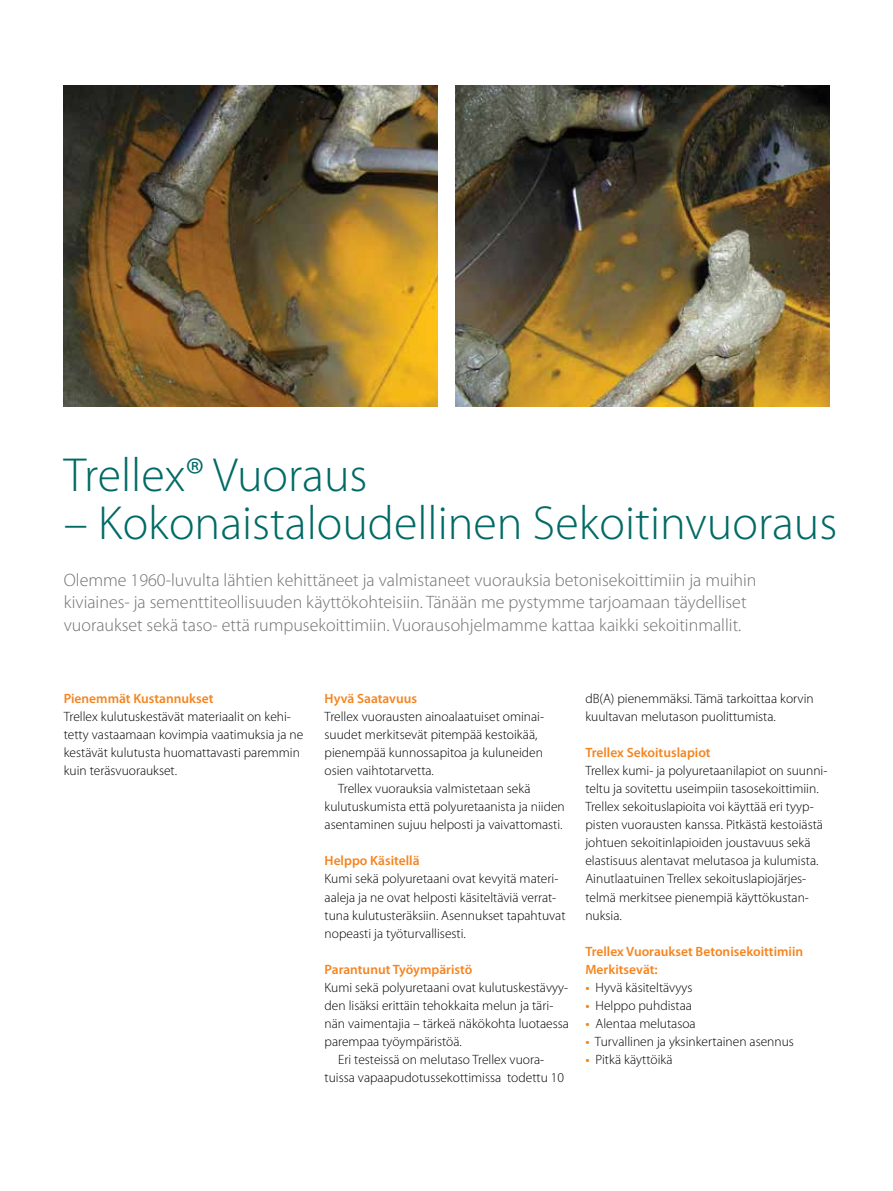
<style>
.page{position:relative;width:893px;height:1191px;background:#fff}
.page>*{position:absolute;margin:0;border:0;box-sizing:border-box;transform-origin:0 0}
.t1{font:300 48px "Myriad Pro";color:#006a65}
.t2{font:300 18px/22.5px "Myriad Pro";color:#717073}
.t3{font:300 13.5px/18px "Myriad Pro";color:#000}
.t4{font:600 13.5px/18px "Myriad Pro";color:#f5841f}
.s1{font-weight:600;color:#f5841f}
</style>
<div class="page">
<img style="left:455px;top:85px;width:374px;height:321px">
<img style="left:64px;top:85px;width:374px;height:321px">
<h1 class="t1" style="left:64px;top:449px;width:305px">Trellex® Vuoraus</h1>
<h1 class="t1" style="left:64px;top:497px;width:775px">– Kokonaistaloudellinen Sekoitinvuoraus</h1>
<p class="t2" style="left:64px;top:568px;width:694px">Olemme 1960-luvulta lähtien kehittäneet ja valmistaneet vuorauksia betonisekoittimiin ja muihin kiviaines- ja sementtiteollisuuden käyttökohteisiin. Tänään me pystymme tarjoamaan täydelliset vuoraukset sekä taso- että rumpusekoittimiin. Vuorausohjelmamme kattaa kaikki sekoitinmallit.</p>
<p class="t4" style="left:64px;top:690px;width:151px">Pienemmät Kustannukset</p>
<p class="t3" style="left:64px;top:708px;width:241px">Trellex kulutuskestävät materiaalit on kehi&shy;tetty vastaamaan kovimpia vaatimuksia ja ne kestävät kulutusta huomattavasti paremmin kuin teräsvuoraukset.</p>
<p class="t4" style="left:325px;top:690px;width:94px">Hyvä Saatavuus</p>
<p class="t3" style="left:325px;top:708px;width:221px">Trellex vuorausten ainoalaatuiset ominai&shy;suudet merkitsevät pitempää kestoikää, pienempää kunnossapitoa ja kuluneiden osien vaihtotarvetta.</p>
<p class="t3" style="left:325px;top:780px;width:242px;text-indent:14px">Trellex vuorauksia valmistetaan sekä kulutuskumista että polyuretaanista ja niiden asentaminen sujuu helposti ja vaivattomasti.</p>
<p class="t4" style="left:325px;top:852px;width:97px">Helppo Käsitellä</p>
<p class="t3" style="left:325px;top:870px;width:243px">Kumi sekä polyuretaani ovat kevyitä materi&shy;aaleja ja ne ovat helposti käsiteltäviä verrat&shy;tuna kulutusteräksiin. Asennukset tapahtuvat nopeasti ja työturvallisesti.</p>
<p class="t4" style="left:325px;top:960px;width:149px">Parantunut Työympäristö</p>
<p class="t3" style="left:325px;top:978px;width:245px">Kumi sekä polyuretaani ovat kulutuskestävyy-</p>
<p class="t3" style="left:325px;top:996px;width:230px">den lisäksi erittäin tehokkaita melun ja täri-</p>
<p class="t3" style="left:325px;top:1014px;width:246px">nän vaimentajia – tärkeä näkökohta luotaessa</p>
<p class="t3" style="left:325px;top:1032px;width:139px">parempaa työympäristöä.</p>
<p class="t3" style="left:338px;top:1050px;width:208px">Eri testeissä on melutaso Trellex vuora-</p>
<p class="t3" style="left:325px;top:1068px;width:241px">tuissa vapaapudotussekottimissa todettu 10</p>
<p class="t3" style="left:585px;top:690px;width:230px">dB(A) pienemmäksi. Tämä tarkoittaa korvin kuultavan melutason puolittumista.</p>
<p class="t4" style="left:585px;top:744px;width:127px">Trellex Sekoituslapiot</p>
<p class="t3" style="left:585px;top:762px;width:244px">Trellex kumi- ja polyuretaanilapiot on suunni&shy;teltu ja sovitettu useimpiin tasosekoittimiin.<br>Trellex sekoituslapioita voi käyttää eri tyyp&shy;pisten vuorausten kanssa. Pitkästä kestoiästä johtuen sekoitinlapioiden joustavuus sekä elastisuus alentavat melutasoa ja kulumista.<br>Ainutlaatuinen Trellex sekoituslapiojärjes&shy;telmä merkitsee pienempiä käyttökustan&shy;nuksia.</p>
<p class="t4" style="left:585px;top:942px;width:219px">Trellex Vuoraukset Betonisekoittimiin<br>Merkitsevät:</p>
<p class="t3" style="left:585px;top:978px;width:109px"><span class="s1">•</span> Hyvä käsiteltävyys</p>
<p class="t3" style="left:585px;top:996px;width:108px"><span class="s1">•</span> Helppo puhdistaa</p>
<p class="t3" style="left:585px;top:1014px;width:112px"><span class="s1">•</span> Alentaa melutasoa</p>
<p class="t3" style="left:585px;top:1032px;width:210px"><span class="s1">•</span> Turvallinen ja yksinkertainen asennus</p>
<p class="t3" style="left:585px;top:1050px;width:89px"><span class="s1">•</span> Pitkä käyttöikä</p>
</div>
